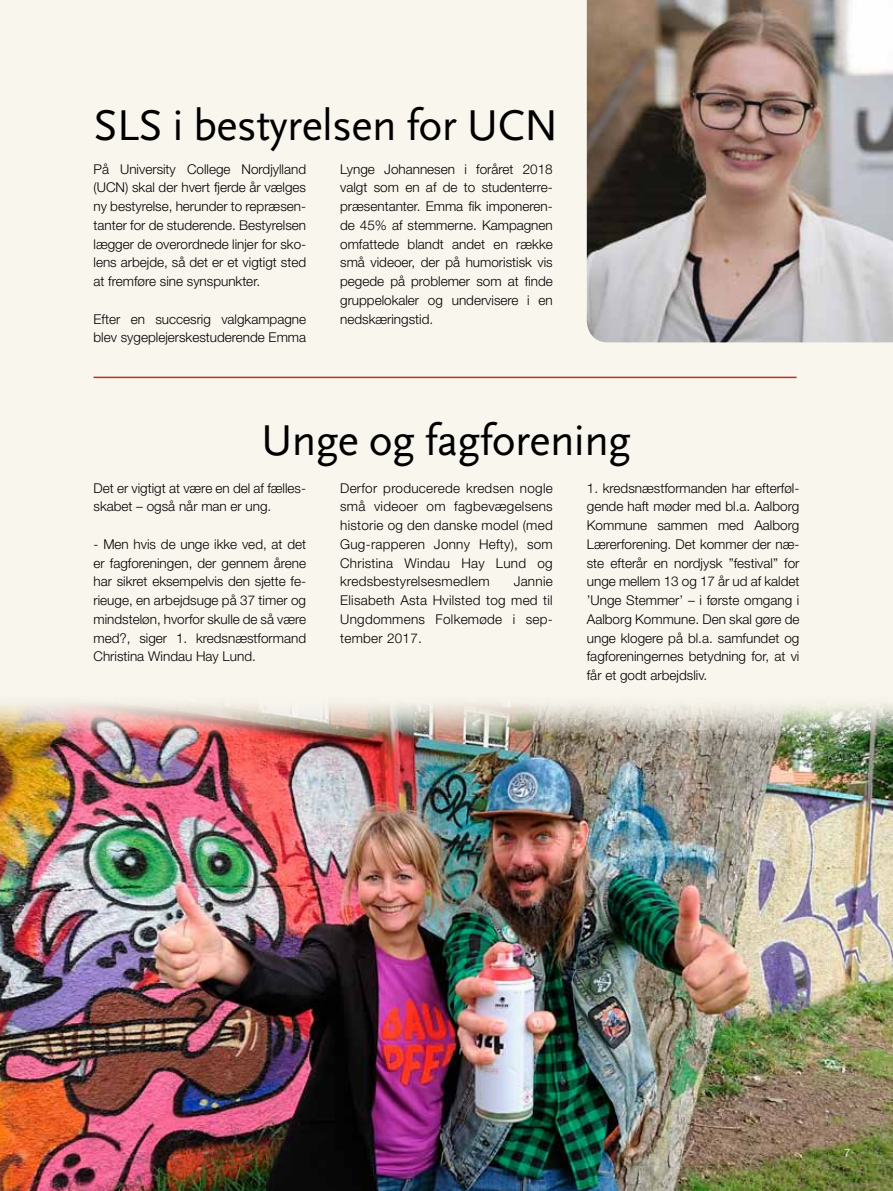
<style>
.page{position:relative;width:893px;height:1191px;background:#f9f6ee}
.page>*{position:absolute;margin:0;border:0;box-sizing:border-box;transform-origin:0 0}
.t1{font:45px "Scala Sans";letter-spacing:-.015em;color:#000}
.t2{font:300 13.5px/18.8px "Helvetica Neue";color:#000;text-align:justify}
.t3{font:300 11.25px "Helvetica Neue";color:#fff}
</style>
<div class="page">
<img style="left:0;top:703px;width:893px;height:488px">
<img style="left:587px;top:0;width:306px;height:342px">
<hr style="left:94px;top:377px;width:703px;height:1px;background:#c32d1a">
<h1 class="t1" style="left:94px;top:101px;width:466px">SLS i bestyrelsen for UCN</h1>
<p class="t2" style="left:94px;top:159px;width:214px">På University College Nordjylland (UCN) skal der hvert fjerde år vælges ny bestyrelse, herunder to repræsen&shy;tanter for de studerende. Bestyrelsen lægger de overordnede linjer for sko&shy;lens arbejde, så det er et vigtigt sted at fremføre sine synspunkter.</p>
<p class="t2" style="left:94px;top:309px;width:214px">Efter en succesrig valgkampagne blev sygeplejerskestuderende Emma</p>
<p class="t2" style="left:340px;top:159px;width:214px">Lynge Johannesen i foråret 2018 valgt som en af de to studenterre&shy;præsentanter. Emma fik imponeren&shy;de 45% af stemmerne. Kampagnen omfattede blandt andet en række små videoer, der på humoristisk vis pegede på problemer som at finde gruppelokaler og undervisere i en nedskæringstid.</p>
<h1 class="t1" style="left:261px;top:415px;width:371px">Unge og fagforening</h1>
<p class="t2" style="left:94px;top:478px;width:214px">Det er vigtigt at være en del af fælles&shy;skabet – også når man er ung.</p>
<p class="t2" style="left:94px;top:534px;width:214px">- Men hvis de unge ikke ved, at det er fagforeningen, der gennem årene har sikret eksempelvis den sjette fe&shy;rieuge, en arbejdsuge på 37 timer og mindsteløn, hvorfor skulle de så være med?, siger 1. kredsnæstformand Christina Windau Hay Lund.</p>
<p class="t2" style="left:340px;top:478px;width:214px">Derfor producerede kredsen nogle små videoer om fagbevægelsens historie og den danske model (med Gug-rapperen Jonny Hefty), som Christina Windau Hay Lund og kredsbestyrelsesmedlem</p>
<p class="t2" style="left:340px;top:572px;width:214px;text-indent:173px">Jannie Elisabeth Asta Hvilsted tog med til Ungdommens Folkemøde i sep&shy;tember 2017.</p>
<p class="t2" style="left:587px;top:478px;width:214px">1. kredsnæstformanden har efterføl&shy;gende haft møder med bl.a. Aalborg Kommune sammen med Aalborg Lærerforening. Det kommer der næ&shy;ste efterår en nordjysk ”festival” for unge mellem 13 og 17 år ud af kaldet ’Unge Stemmer’ – i første omgang i Aalborg Kommune. Den skal gøre de unge klogere på bl.a. samfundet og fagforeningernes betydning for, at vi får et godt arbejdsliv.</p>
<p class="t3" style="left:844px;top:1146px;width:8px">7</p>
</div>
